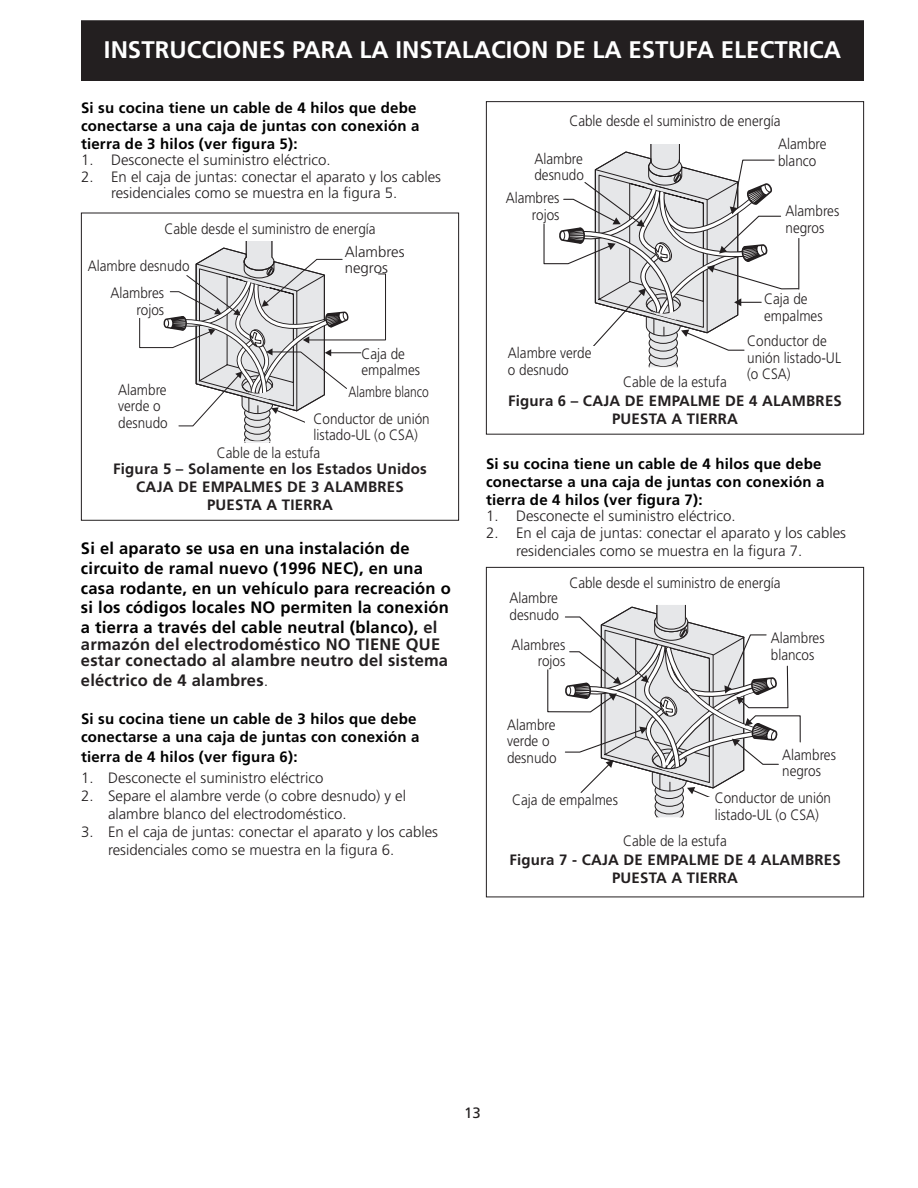
<style>
.page{position:relative;width:918px;height:1188px;background:#fff}
.page>*{position:absolute;margin:0;border:0;box-sizing:border-box;transform-origin:0 0}
.t1{font:700 24px "Frutiger";color:#fff}
.t2{font:700 16.5px/19.8px "Frutiger";letter-spacing:.015em;color:#000}
.t3{font:700 16.5px/16.5px "Frutiger";letter-spacing:.015em;color:#231f20}
.t4{font:300 15px/16.5px "Frutiger";color:#231f20;scale:.9 1}
.t5{font:300 15px/18px "Frutiger";color:#231f20}
.t6{font:700 15px/18px "Frutiger";letter-spacing:.015em;color:#000}
.t7{font:700 15px/18px "Frutiger";letter-spacing:.015em;color:#231f20;text-align:center}
.t8{font:300 15px/26.7px "Frutiger";color:#231f20;text-align:right;scale:.8 1}
.t9{font:15px "Frutiger";color:#231f20}
.s1{color:#231f20}
.s2{font-weight:300}
</style>
<div class="page">
<div style="left:82px;top:21px;width:781px;height:59px;background:#231f20"></div>
<div style="left:81px;top:20px;width:783px;height:61px;border:2px solid #231f20"></div>
<svg style="left:649px;top:361px;width:28px;height:6px"></svg>
<svg style="left:649px;top:350px;width:28px;height:17px"></svg>
<div style="left:649px;top:350px;width:28px;height:17px;border:1px solid #231f20;border-radius:50%"></div>
<div style="left:649px;top:343px;width:28px;height:16px;background:#e6e7e9;border-radius:50%"></div>
<div style="left:649px;top:342px;width:28px;height:17px;border:1px solid #231f20;border-radius:50%"></div>
<svg style="left:543px;top:144px;width:256px;height:208px"></svg>
<div style="left:486px;top:101px;width:378px;height:334px;border:1px solid #231f20"></div>
<div style="left:571px;top:346px;width:27px;height:8px;background:#fff"></div>
<div style="left:486px;top:567px;width:378px;height:330px;border:1px solid #231f20"></div>
<svg style="left:655px;top:804px;width:28px;height:17px"></svg>
<div style="left:655px;top:804px;width:28px;height:17px;border:1px solid #231f20;border-radius:50%"></div>
<div style="left:655px;top:798px;width:28px;height:16px;background:#e6e7e9;border-radius:50%"></div>
<div style="left:655px;top:798px;width:28px;height:16px;border:1px solid #231f20;border-radius:50%"></div>
<svg style="left:547px;top:605px;width:254px;height:201px"></svg>
<div style="left:648px;top:818px;width:49px;height:12px;background:#fff"></div>
<div style="left:699px;top:797px;width:44px;height:19px;background:#fff"></div>
<div style="left:81px;top:213px;width:378px;height:308px;border:1px solid #231f20"></div>
<svg style="left:245px;top:436px;width:25px;height:6px"></svg>
<svg style="left:245px;top:427px;width:25px;height:14px"></svg>
<div style="left:245px;top:426px;width:25px;height:15px;border:1px solid #231f20;border-radius:50%"></div>
<svg style="left:245px;top:420px;width:25px;height:14px"></svg>
<div style="left:245px;top:420px;width:25px;height:14px;border:1px solid #231f20;border-radius:50%"></div>
<svg style="left:139px;top:241px;width:247px;height:186px"></svg>
<div style="left:305px;top:418px;width:42px;height:19px;background:#fff"></div>
<div style="left:127px;top:300px;width:25px;height:18px;background:#fff"></div>
<h1 class="t1" style="left:104px;top:36px;width:739px">INSTRUCCIONES PARA LA INSTALACION DE LA ESTUFA ELECTRICA</h1>
<p class="t6" style="left:81px;top:98px;width:340px">Si su cocina tiene un cable de 4 hilos que debe conectarse a una caja de juntas con conexión a tierra de 3 hilos (ver figura 5):</p>
<p class="t5" style="left:81px;top:151px;width:251px">1. Desconecte el suministro eléctrico.</p>
<p class="t5" style="left:111px;top:168px;width:332px;line-height:16.5px;text-indent:-30px">2. En el caja de juntas: conectar el aparato y los cables residenciales como se muestra en la figura 5.</p>
<p class="t4" style="left:164px;top:221px;width:236px">Cable desde el suministro de energía</p>
<p class="t4" style="left:88px;top:257px;width:115px">Alambre desnudo</p>
<p class="t4" style="left:110px;top:285px;width:61px;text-align:right">Alambres rojos</p>
<p class="t4" style="left:118px;top:381px;width:57px">Alambre verde o desnudo</p>
<p class="t5" style="left:345px;top:244px;width:61px;line-height:16.5px">Alambres negros</p>
<p class="t4" style="left:362px;top:346px;width:66px">Caja de empalmes</p>
<p class="t8" style="left:313px;top:379px;width:147px">Alambre blanco<br>Conductor de unión</p>
<p class="t4" style="left:313px;top:427px;width:117px">listado-UL (o CSA)</p>
<p class="t4" style="left:217px;top:445px;width:117px">Cable de la estufa</p>
<p class="t7" style="left:113px;top:459px;width:315px">Figura 5 – Solamente en los Estados Unidos<br>CAJA DE EMPALMES DE 3 ALAMBRES<br>PUESTA A TIERRA</p>
<p class="t2" style="left:81px;top:539px;width:371px">Si el aparato se usa en una instalación de circuito de ramal nuevo (1996 NEC), en una casa rodante, en un vehículo para recreación o si los códigos locales NO permiten la conexión a tierra a través del cable neutral (blanco), <span class="s1">el</span></p>
<p class="t3" style="left:81px;top:636px;width:369px">armazón del electrodoméstico NO TIENE QUE estar conectado al alambre neutro del sistema</p>
<p class="t3" style="left:81px;top:672px;width:189px">eléctrico de 4 alambres<span class="s2">.</span></p>
<p class="t6" style="left:81px;top:710px;width:340px">Si su cocina tiene un cable de 3 hilos que debe conectarse a una caja de juntas con conexión a</p>
<p class="t6" style="left:81px;top:748px;width:218px">tierra de 4 hilos (ver figura 6):</p>
<p class="t5" style="left:81px;top:769px;width:244px">1. Desconecte el suministro eléctrico</p>
<p class="t5" style="left:108px;top:787px;width:300px;text-indent:-27px">2. Separe el alambre verde (o cobre desnudo) y el alambre blanco del electrodoméstico.</p>
<p class="t5" style="left:108px;top:823px;width:332px;text-indent:-27px">3. En el caja de juntas: conectar el aparato y los cables residenciales como se muestra en la figura 6.</p>
<p class="t4" style="left:569px;top:113px;width:236px">Cable desde el suministro de energía</p>
<p class="t4" style="left:534px;top:150px;width:57px">Alambre desnudo</p>
<p class="t4" style="left:506px;top:190px;width:61px;text-align:right">Alambres rojos</p>
<p class="t4" style="left:508px;top:345px;width:94px">Alambre verde o desnudo</p>
<p class="t4" style="left:778px;top:136px;width:55px">Alambre blanco</p>
<p class="t4" style="left:786px;top:203px;width:61px">Alambres negros</p>
<p class="t4" style="left:623px;top:374px;width:117px">Cable de la estufa</p>
<p class="t4" style="left:764px;top:291px;width:66px">Caja de empalmes</p>
<p class="t4" style="left:747px;top:333px;width:106px">Conductor de unión listado-UL (o CSA)</p>
<p class="t7" style="left:508px;top:392px;width:335px">Figura 6 – CAJA DE EMPALME DE 4 ALAMBRES<br>PUESTA A TIERRA</p>
<p class="t6" style="left:486px;top:455px;width:340px">Si su cocina tiene un cable de 4 hilos que debe conectarse a una caja de juntas con conexión a tierra de 4 hilos (ver figura 7):</p>
<p class="t5" style="left:486px;top:507px;width:251px">1. Desconecte el suministro eléctrico.</p>
<p class="t5" style="left:516px;top:524px;width:332px;text-indent:-30px">2. En el caja de juntas: conectar el aparato y los cables residenciales como se muestra en la figura 7.</p>
<p class="t4" style="left:510px;top:590px;width:57px">Alambre desnudo</p>
<p class="t4" style="left:569px;top:575px;width:236px">Cable desde el suministro de energía</p>
<p class="t4" style="left:512px;top:637px;width:61px;text-align:right">Alambres rojos</p>
<p class="t4" style="left:507px;top:716px;width:57px">Alambre verde o desnudo</p>
<p class="t4" style="left:512px;top:792px;width:119px">Caja de empalmes</p>
<p class="t4" style="left:771px;top:630px;width:61px">Alambres blancos</p>
<p class="t4" style="left:782px;top:747px;width:61px">Alambres negros</p>
<p class="t4" style="left:715px;top:790px;width:131px">Conductor de unión listado-UL (o CSA)</p>
<p class="t4" style="left:623px;top:833px;width:117px">Cable de la estufa</p>
<p class="t7" style="left:509px;top:851px;width:333px">Figura 7 - CAJA DE EMPALME DE 4 ALAMBRES<br>PUESTA A TIERRA</p>
<p class="t9" style="left:464px;top:1104px;width:18px">13</p>
</div>
